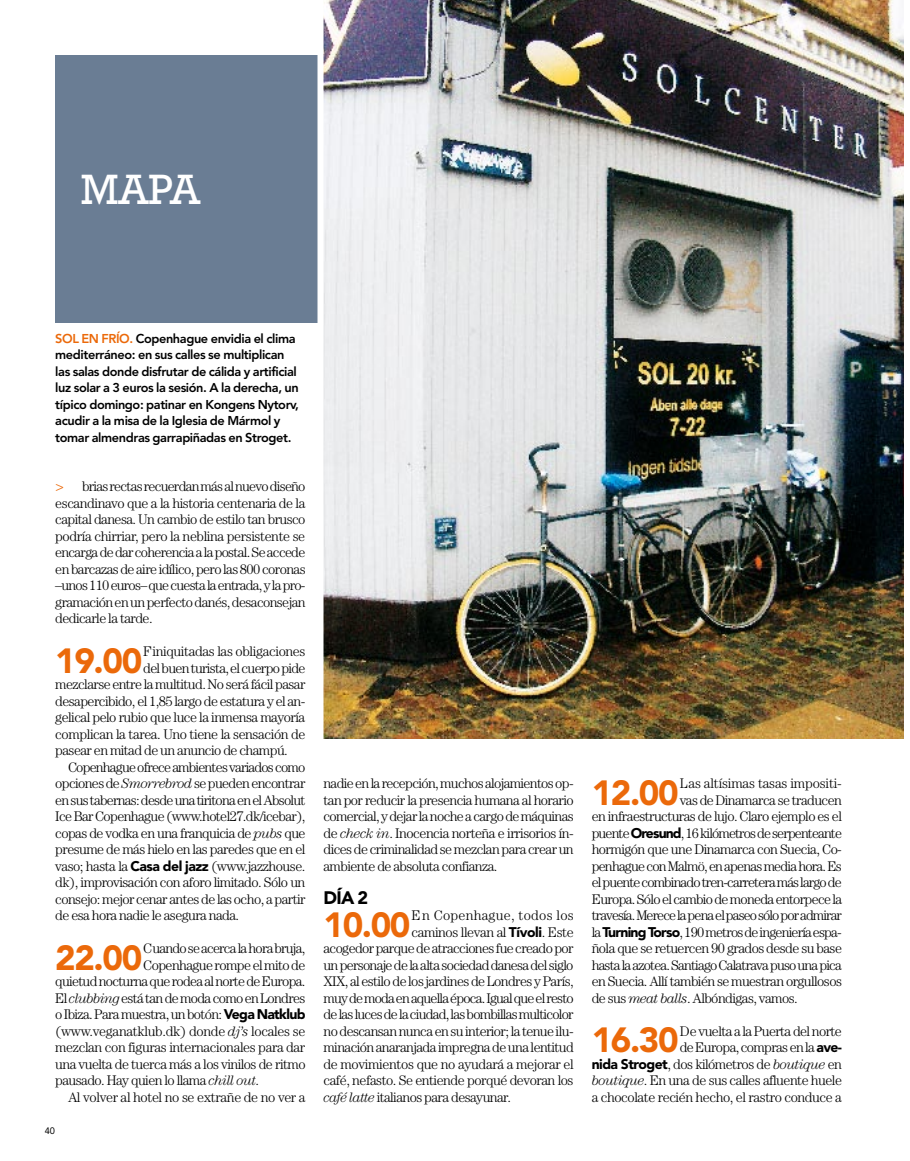
<style>
.page{position:relative;width:910px;height:1161px;background:#fff}
.page>*{position:absolute;margin:0;border:0;box-sizing:border-box;transform-origin:0 0}
.t1{font:43.05px "Rockwell Std";color:#fff}
.t2{font:900 34.8px "Avenir LT Std";letter-spacing:-.04em;color:#eb690a}
.t3{font:900 18px "Avenir LT Std";color:#000}
.t4{font:15px "Century Std";color:#eb690a}
.t5{font:300 13.95px/16.5px "Century Std";letter-spacing:-.04em;color:#000;text-align:justify}
.t6{font:300 13.95px "Century Std";letter-spacing:-.06em;color:#000}
.t7{font:300 13.95px "Century Std";letter-spacing:-.02em;color:#000}
.t8{font:300 13.95px "Century Std";letter-spacing:-.01em;color:#000}
.t9{font:300 13.95px "Century Std";letter-spacing:.015em;color:#000}
.t10{font:800 12.75px/16.5px "Avenir LT Std";letter-spacing:-.03em;color:#000}
.t11{font:9.3px "Avenir LT Std";color:#000}
.s1{color:#eb690a}
.s2{font-style:italic}
.s3{font-family:"Avenir LT Std";font-weight:900}
</style>
<div class="page">
<div style="left:55px;top:55px;width:268px;height:268px;background:#6a7d94"></div>
<img style="left:323px;top:0;width:581px;height:739px">
<div style="left:317px;top:0;width:6px;height:743px;background:#fff"></div>
<h1 class="t1" style="left:81px;top:164px;width:121px">MAPA</h1>
<p class="t10" style="left:55px;top:330px;width:245px"><span class="s1">sol en frío.</span> Copenhague envidia el clima mediterráneo: en sus calles se multiplican las salas donde disfrutar de cálida y artificial luz solar a 3 euros la sesión. A la derecha, un típico domingo: patinar en Kongens Nytorv, acudir a la misa de la Iglesia de Mármol y tomar almendras garrapiñadas en Stroget.</p>
<p class="t4" style="left:55px;top:477px;width:10px">&gt;</p>
<p class="t5" style="left:55px;top:478px;width:252px;text-indent:27px">brias rectas recuerdan más al nuevo diseño escandinavo que a la historia centenaria de la capital danesa. Un cambio de estilo tan brusco podría chirriar, pero la neblina persistente se encarga de dar coherencia a la postal. Se accede en barcazas de aire idílico, pero las 800 coronas –unos 110 euros– que cuesta la entrada, y la pro&shy;gramación en un perfecto danés, desaconsejan dedicarle la tarde.</p>
<h2 class="t2" style="left:55px;top:639px;width:88px">19.00</h2>
<p class="t5" style="left:143px;top:643px;width:164px">Finiquitadas las obligaciones</p>
<p class="t5" style="left:143px;top:659px;width:164px">del buen turista, el cuerpo pide</p>
<p class="t5" style="left:55px;top:676px;width:252px">mezclarse entre la multitud. No será fácil pasar</p>
<p class="t5" style="left:55px;top:692px;width:252px">desapercibido, el 1,85 largo de estatura y el an-</p>
<p class="t5" style="left:55px;top:709px;width:251px">gelical pelo rubio que luce la inmensa mayoría</p>
<p class="t5" style="left:55px;top:725px;width:252px">complican la tarea. Uno tiene la sensación de</p>
<p class="t5" style="left:55px;top:742px;width:234px">pasear en mitad de un anuncio de champú.</p>
<p class="t5" style="left:68px;top:758px;width:239px">Copenhague ofrece ambientes variados como</p>
<p class="t5" style="left:55px;top:775px;width:252px">opciones de <span class="s2">Smorrebrod</span> se pueden encontrar</p>
<p class="t5" style="left:55px;top:791px;width:252px">en sus tabernas: desde una tiritona en el Absolut</p>
<p class="t5" style="left:55px;top:808px;width:252px">Ice Bar Copenhague (www.hotel27.dk/icebar),</p>
<p class="t5" style="left:55px;top:824px;width:252px">copas de vodka en una franquicia de <span class="s2">pubs</span> que</p>
<p class="t5" style="left:55px;top:841px;width:252px">presume de más hielo en las paredes que en el</p>
<p class="t5" style="left:55px;top:857px;width:252px">vaso; hasta la <span class="s3">Casa del jazz</span> (www.jazzhouse.</p>
<p class="t5" style="left:55px;top:874px;width:252px">dk), improvisación con aforo limitado. Sólo un</p>
<p class="t5" style="left:55px;top:890px;width:252px">consejo: mejor cenar antes de las ocho, a partir</p>
<p class="t5" style="left:55px;top:907px;width:185px">de esa hora nadie le asegura nada.</p>
<h2 class="t2" style="left:55px;top:936px;width:88px">22.00</h2>
<p class="t5" style="left:143px;top:940px;width:164px">Cuando se acerca la hora bruja,</p>
<p class="t5" style="left:143px;top:956px;width:164px">Copenhague rompe el mito de</p>
<p class="t5" style="left:55px;top:973px;width:252px">quietud nocturna que rodea al norte de Europa.</p>
<p class="t5" style="left:55px;top:989px;width:252px">El <span class="s2">clubbing</span> está tan de moda como en Londres</p>
<p class="t5" style="left:55px;top:1006px;width:252px">o Ibiza. Para muestra, un botón: <span class="s3">Vega Natklub</span></p>
<p class="t7" style="left:55px;top:1023px;width:252px">(www.veganatklub.dk) donde <span class="s2">dj’s</span> locales se</p>
<p class="t5" style="left:55px;top:1039px;width:252px">mezclan con figuras internacionales para dar</p>
<p class="t5" style="left:55px;top:1055px;width:252px">una vuelta de tuerca más a los vinilos de ritmo</p>
<p class="t5" style="left:55px;top:1072px;width:205px">pausado. Hay quien lo llama <span class="s2">chill out</span>.</p>
<p class="t5" style="left:68px;top:1088px;width:239px">Al volver al hotel no se extrañe de no ver a</p>
<p class="t11" style="left:45px;top:1126px;width:12px">40</p>
<p class="t5" style="left:323px;top:775px;width:252px">nadie en la recepción, muchos alojamientos op&shy;tan por reducir la presencia humana al horario comercial, y dejar la noche a cargo de máquinas de <span class="s2">check in</span>. Inocencia norteña e irrisorios ín&shy;dices de criminalidad se mezclan para crear un ambiente de absoluta confianza.</p>
<p class="t3" style="left:323px;top:887px;width:46px">DÍA 2</p>
<h2 class="t2" style="left:323px;top:903px;width:88px">10.00</h2>
<p class="t9" style="left:411px;top:907px;width:164px">En Copenhague, todos los</p>
<p class="t5" style="left:411px;top:923px;width:164px">caminos llevan al <span class="s3">Tívoli</span>. Este</p>
<p class="t5" style="left:323px;top:940px;width:252px">acogedor parque de atracciones fue creado por</p>
<p class="t5" style="left:323px;top:956px;width:252px">un personaje de la alta sociedad danesa del siglo</p>
<p class="t5" style="left:323px;top:973px;width:252px">XIX, al estilo de los jardines de Londres y París,</p>
<p class="t5" style="left:323px;top:989px;width:252px">muy de moda en aquella época. Igual que el resto</p>
<p class="t5" style="left:323px;top:1006px;width:252px">de las luces de la ciudad, las bombillas multicolor</p>
<p class="t5" style="left:323px;top:1022px;width:252px">no descansan nunca en su interior; la tenue ilu-</p>
<p class="t5" style="left:323px;top:1039px;width:252px">minación anaranjada impregna de una lentitud</p>
<p class="t5" style="left:323px;top:1055px;width:252px">de movimientos que no ayudará a mejorar el</p>
<p class="t5" style="left:323px;top:1072px;width:252px">café, nefasto. Se entiende porqué devoran los</p>
<p class="t5" style="left:323px;top:1088px;width:189px"><span class="s2">café latte</span> italianos para desayunar.</p>
<h2 class="t2" style="left:592px;top:771px;width:88px">12.00</h2>
<p class="t8" style="left:680px;top:775px;width:164px">Las altísimas tasas impositi-</p>
<p class="t5" style="left:680px;top:791px;width:164px">vas de Dinamarca se traducen</p>
<p class="t5" style="left:592px;top:808px;width:252px">en infraestructuras de lujo. Claro ejemplo es el</p>
<p class="t6" style="left:592px;top:825px;width:252px">puente <span class="s3">Oresund</span>, 16 kilómetros de serpenteante</p>
<p class="t5" style="left:592px;top:841px;width:252px">hormigón que une Dinamarca con Suecia, Co-</p>
<p class="t5" style="left:592px;top:857px;width:252px">penhague con Malmö, en apenas media hora. Es</p>
<p class="t6" style="left:592px;top:874px;width:252px">el puente combinado tren-carretera más largo de</p>
<p class="t5" style="left:592px;top:890px;width:252px">Europa. Sólo el cambio de moneda entorpece la</p>
<p class="t6" style="left:592px;top:907px;width:252px">travesía. Merece la pena el paseo sólo por admirar</p>
<p class="t5" style="left:592px;top:923px;width:252px">la <span class="s3">Turning Torso</span>, 190 metros de ingeniería espa-</p>
<p class="t5" style="left:592px;top:940px;width:252px">ñola que se retuercen 90 grados desde su base</p>
<p class="t5" style="left:592px;top:956px;width:252px">hasta la azotea. Santiago Calatrava puso una pica</p>
<p class="t5" style="left:592px;top:973px;width:252px">en Suecia. Allí también se muestran orgullosos</p>
<p class="t5" style="left:592px;top:989px;width:208px">de sus <span class="s2">meat balls</span>. Albóndigas, vamos.</p>
<h2 class="t2" style="left:592px;top:1019px;width:88px">16.30</h2>
<p class="t5" style="left:592px;top:1022px;width:252px;text-align:right">De vuelta a la Puerta del norte<br>de Europa, compras en la <span class="s3">ave-<br>nida Stroget</span>, dos kilómetros de <span class="s2">boutique</span> en <span class="s2">boutique</span>. En una de sus calles afluente huele a chocolate recién hecho, el rastro conduce a</p>
</div>
